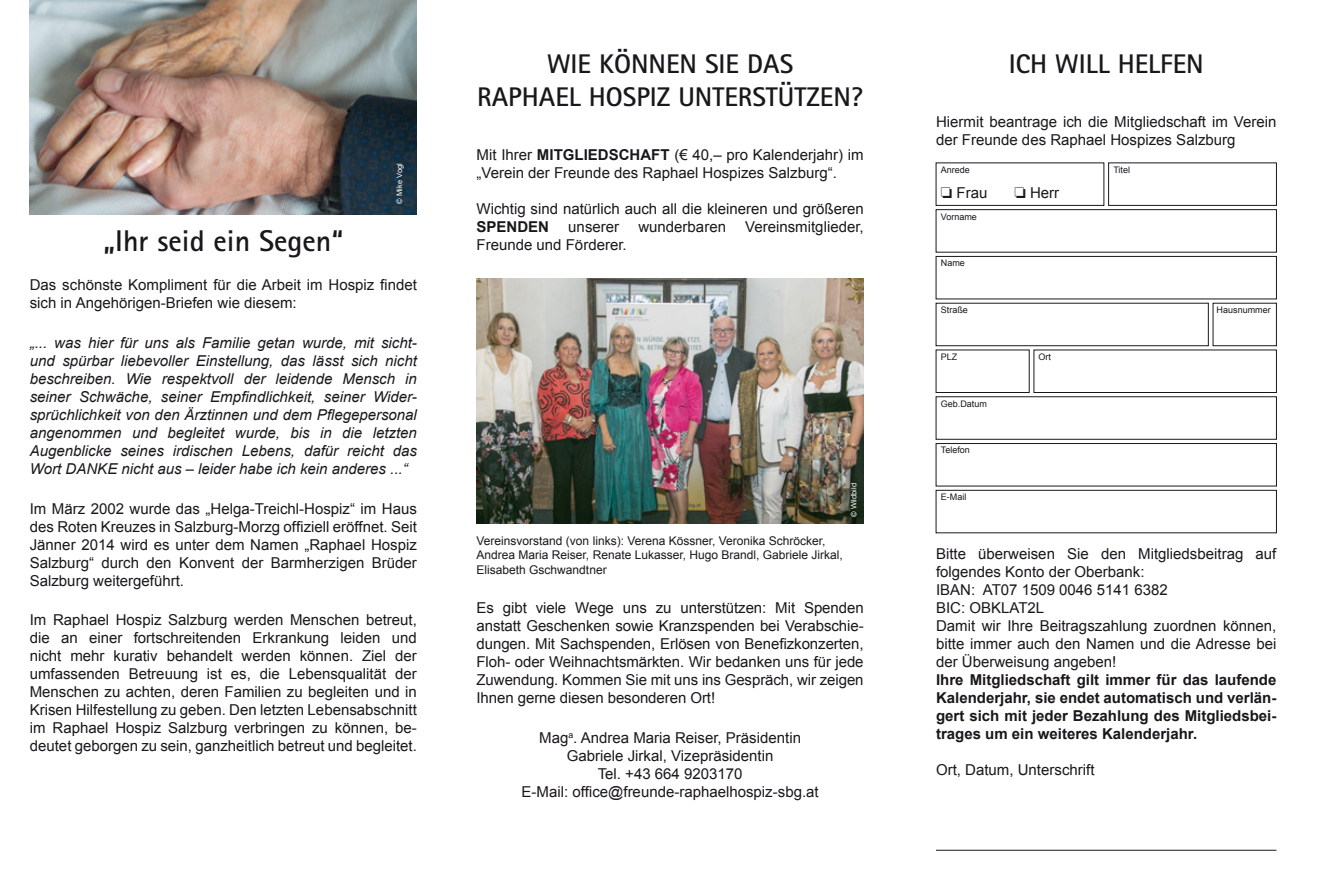
<style>
.page{position:relative;width:1319px;height:893px;background:#fff}
.page>*{position:absolute;margin:0;border:0;box-sizing:border-box;transform-origin:0 0}
.t1{font:700 30px "Rotis Sans Serif";color:#1a171c}
.t2{font:700 27px "Rotis Sans Serif";color:#1a171c}
.t3{font:15px/18px "Arial";color:#1a171c}
.t4{font:italic 15px/18px "Arial";color:#1a171c;text-align:justify}
.t5{font:700 15px/18px "Arial";color:#1a171c;text-align:justify}
.t6{font:12px/14.4px "Arial";color:#1a171c}
.t7{font:9px "Arial";color:#1a171c}
.t8{font:7.5px "Arial";color:#fff}
.s1{font-weight:700}
</style>
<div class="page">
<img style="left:30px;top:0;width:387px;height:215px">
<img style="left:476px;top:279px;width:387px;height:244px">
<div style="left:935px;top:209px;width:341px;height:43px;border:1px solid #1a171c"></div>
<div style="left:935px;top:163px;width:168px;height:43px;border:1px solid #1a171c"></div>
<div style="left:935px;top:256px;width:341px;height:43px;border:1px solid #1a171c"></div>
<div style="left:935px;top:303px;width:273px;height:43px;border:1px solid #1a171c"></div>
<div style="left:1212px;top:303px;width:64px;height:43px;border:1px solid #1a171c"></div>
<div style="left:935px;top:350px;width:94px;height:43px;border:1px solid #1a171c"></div>
<div style="left:1033px;top:350px;width:243px;height:43px;border:1px solid #1a171c"></div>
<div style="left:935px;top:396px;width:341px;height:43px;border:1px solid #1a171c"></div>
<div style="left:935px;top:443px;width:341px;height:43px;border:1px solid #1a171c"></div>
<div style="left:935px;top:490px;width:341px;height:43px;border:1px solid #1a171c"></div>
<div style="left:1108px;top:163px;width:168px;height:43px;border:1px solid #1a171c"></div>
<hr style="left:935px;top:850px;width:341px;height:1px;background:#1a171c">
<p class="t8" style="left:394px;top:204px;width:42px;rotate:-90deg">© Mike Vogl</p>
<p class="t1" style="left:104px;top:222px;width:241px">„Ihr seid ein Segen“</p>
<p class="t3" style="left:30px;top:276px;width:388px">Das schönste Kompliment für die Arbeit im Hospiz findet sich in Angehörigen-Briefen wie diesem:</p>
<p class="t4" style="left:30px;top:334px;width:388px">„... was hier für uns als Familie getan wurde, mit sicht&shy;und spürbar liebevoller Einstellung, das lässt sich nicht beschreiben. Wie respektvoll der leidende Mensch in seiner Schwäche, seiner Empfindlichkeit, seiner Wider&shy;sprüchlichkeit von den Ärztinnen und dem Pflegepersonal angenommen und begleitet wurde, bis in die letzten Augenblicke seines irdischen Lebens, dafür reicht das Wort DANKE nicht aus – leider habe ich kein anderes ...“</p>
<p class="t3" style="left:30px;top:499px;width:388px;text-align:justify">Im März 2002 wurde das „Helga-Treichl-Hospiz“ im Haus des Roten Kreuzes in Salzburg-Morzg offiziell eröffnet. Seit Jänner 2014 wird es unter dem Namen „Raphael Hospiz Salzburg“ durch den Konvent der Barmherzigen Brüder Salzburg weitergeführt.</p>
<p class="t3" style="left:30px;top:611px;width:388px;text-align:justify">Im Raphael Hospiz Salzburg werden Menschen betreut, die an einer fortschreitenden Erkrankung leiden und nicht mehr kurativ behandelt werden können. Ziel der umfassenden Betreuung ist es, die Lebensqualität der Menschen zu achten, deren Familien zu begleiten und in Krisen Hilfestellung zu geben. Den letzten Lebensabschnitt im Raphael Hospiz Salzburg verbringen zu können, be&shy;deutet geborgen zu sein, ganzheitlich betreut und begleitet.</p>
<p class="t2" style="left:547px;top:47px;width:247px">WIE KÖNNEN SIE DAS</p>
<p class="t2" style="left:477px;top:79px;width:387px">RAPHAEL HOSPIZ UNTERSTÜTZEN?</p>
<p class="t3" style="left:476px;top:146px;width:388px">Mit Ihrer <span class="s1">MITGLIEDSCHAFT</span> (€ 40,– pro Kalenderjahr) im „Verein der Freunde des Raphael Hospizes Salzburg“.</p>
<p class="t3" style="left:476px;top:200px;width:388px">Wichtig sind natürlich auch all die kleineren und größeren<br><span class="s1">SPENDEN</span></p>
<p class="t3" style="left:568px;top:218px;width:52px">unserer</p>
<p class="t3" style="left:638px;top:218px;width:89px">wunderbaren</p>
<p class="t3" style="left:745px;top:218px;width:120px">Vereinsmitglieder,</p>
<p class="t3" style="left:476px;top:236px;width:152px">Freunde und Förderer.</p>
<p class="t8" style="left:848px;top:517px;width:35px;rotate:-90deg">© Wildbild</p>
<p class="t6" style="left:476px;top:534px;width:368px">Vereinsvorstand (von links): Verena Kössner, Veronika Schröcker,<br>Andrea Maria Reiser, Renate Lukasser, Hugo Brandl, Gabriele Jirkal,<br>Elisabeth Gschwandtner</p>
<p class="t3" style="left:476px;top:599px;width:388px;text-align:justify">Es gibt viele Wege uns zu unterstützen: Mit Spenden anstatt Geschenken sowie Kranzspenden bei Verabschie&shy;dungen. Mit Sachspenden, Erlösen von Benefizkonzerten, Floh- oder Weihnachtsmärkten. Wir bedanken uns für jede Zuwendung. Kommen Sie mit uns ins Gespräch, wir zeigen Ihnen gerne diesen besonderen Ort!</p>
<p class="t3" style="left:539px;top:729px;width:263px">Mag<sup>a</sup>. Andrea Maria Reiser, Präsidentin</p>
<p class="t3" style="left:566px;top:747px;width:208px">Gabriele Jirkal, Vizepräsidentin</p>
<p class="t3" style="left:597px;top:765px;width:146px">Tel. +43 664 9203170</p>
<p class="t3" style="left:521px;top:783px;width:298px">E-Mail: office@freunde-raphaelhospiz-sbg.at</p>
<p class="t2" style="left:1008px;top:47px;width:196px">ICH WILL HELFEN</p>
<p class="t3" style="left:935px;top:113px;width:342px">Hiermit beantrage ich die Mitgliedschaft im Verein der Freunde des Raphael Hospizes Salzburg</p>
<p class="t7" style="left:940px;top:164px;width:31px">Anrede</p>
<p class="t3" style="left:940px;top:184px;width:48px">❏ Frau</p>
<p class="t3" style="left:1014px;top:184px;width:46px">❏ Herr</p>
<p class="t7" style="left:940px;top:211px;width:38px">Vorname</p>
<p class="t7" style="left:940px;top:257px;width:26px">Name</p>
<p class="t7" style="left:1113px;top:164px;width:18px">Titel</p>
<p class="t7" style="left:940px;top:304px;width:29px">Straße</p>
<p class="t7" style="left:1216px;top:304px;width:56px">Hausnummer</p>
<p class="t7" style="left:940px;top:351px;width:18px">PLZ</p>
<p class="t7" style="left:1038px;top:351px;width:14px">Ort</p>
<p class="t7" style="left:940px;top:398px;width:48px">Geb.Datum</p>
<p class="t7" style="left:940px;top:444px;width:31px">Telefon</p>
<p class="t7" style="left:940px;top:491px;width:27px">E-Mail</p>
<p class="t3" style="left:935px;top:545px;width:342px">Bitte überweisen Sie den Mitgliedsbeitrag auf folgendes Konto der Oberbank:</p>
<p class="t3" style="left:935px;top:581px;width:233px">IBAN: AT07 1509 0046 5141 6382</p>
<p class="t3" style="left:935px;top:599px;width:110px">BIC: OBKLAT2L</p>
<p class="t3" style="left:935px;top:617px;width:342px;text-align:justify">Damit wir Ihre Beitragszahlung zuordnen können, bitte immer auch den Namen und die Adresse bei der Überweisung angeben!</p>
<p class="t5" style="left:935px;top:671px;width:342px">Ihre Mitgliedschaft gilt immer für das laufende Kalenderjahr, sie endet automatisch und verlän&shy;gert sich mit jeder Bezahlung des Mitgliedsbei&shy;trages um ein weiteres Kalenderjahr.</p>
<p class="t3" style="left:935px;top:761px;width:160px">Ort, Datum, Unterschrift</p>
</div>
